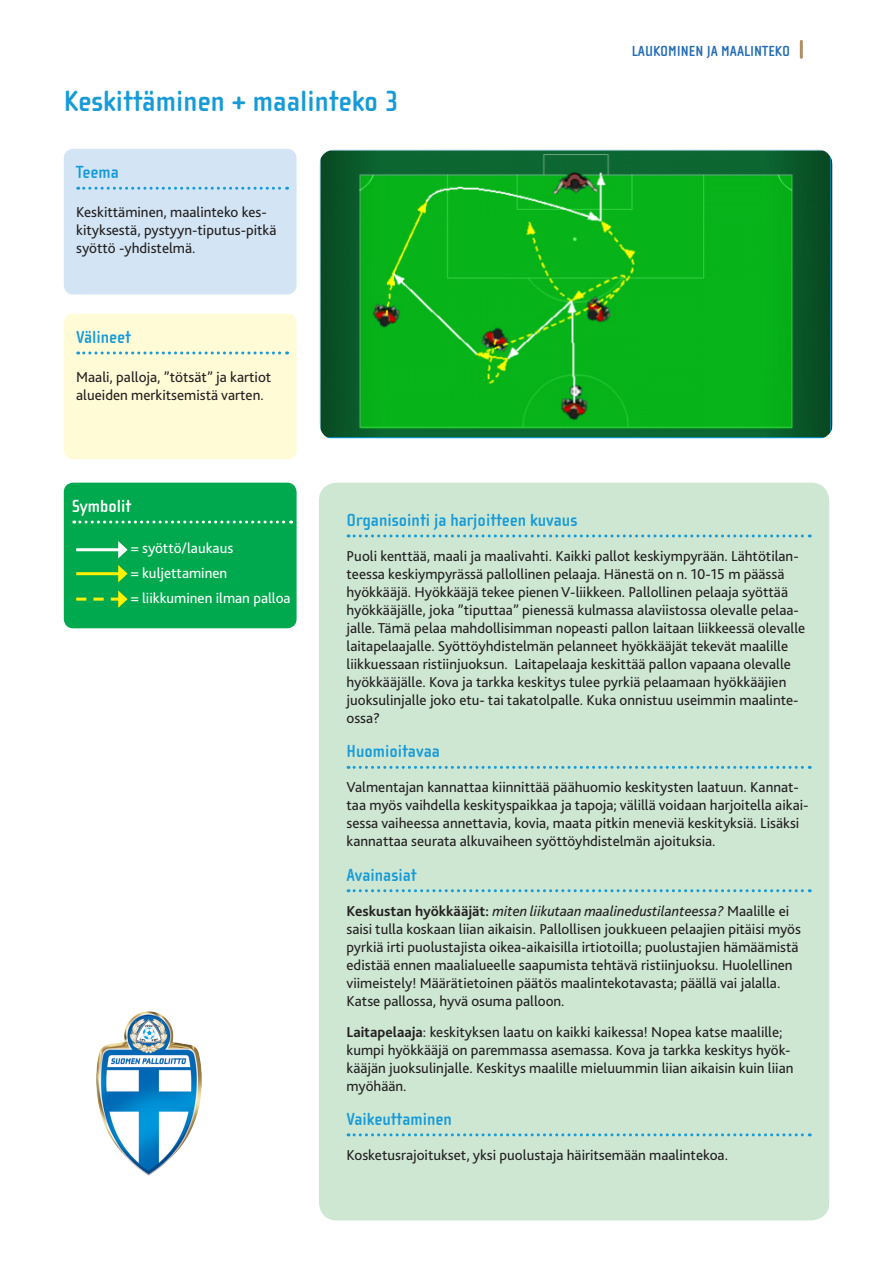
<style>
.page{position:relative;width:893px;height:1263px;background:#fff}
.page>*{position:absolute;margin:0;border:0;box-sizing:border-box;transform-origin:0 0}
.Harjoitusotsikko{font:700 30px "Cholla Sans OT";color:#179bd8}
.Harjoituslaatikko_ot{font:700 18px "Cholla Sans OT";color:#179bd8}
.Harjoituslaatikko_ot-2{font:700 18px "Cholla Sans OT";color:#fff}
.Leipäteksti{font:15px/18px "Bliss 2";color:#231f20}
.Leipäteksti-2{font:15px "Bliss 2";color:#fff}
.Sivunumero{font:700 15px "Cholla Sans OT";color:#226bb5}
.s1{font-weight:700}
.s2{font-style:italic}
</style>
<div class="page">
<div style="left:64px;top:149px;width:233px;height:145px;background:#d3e5f5;border-radius:9px"></div>
<svg style="left:78px;top:187px;width:210px;height:3px"></svg>
<div style="left:319px;top:483px;width:510px;height:737px;background:#cee7d3;border-radius:18px"></div>
<svg style="left:348px;top:534px;width:462px;height:3px"></svg>
<svg style="left:348px;top:766px;width:462px;height:3px"></svg>
<svg style="left:348px;top:889px;width:462px;height:3px"></svg>
<svg style="left:348px;top:1133px;width:462px;height:3px"></svg>
<hr style="left:800px;top:41px;width:3px;height:16px;background:#b09065">
<div style="left:64px;top:314px;width:233px;height:145px;background:#fffbd6;border-radius:9px"></div>
<svg style="left:78px;top:351px;width:210px;height:3px"></svg>
<div style="left:64px;top:483px;width:233px;height:145px;background:#00a94e;border-radius:9px"></div>
<svg style="left:74px;top:520px;width:218px;height:3px"></svg>
<hr style="left:76px;top:548px;width:45px;height:3px;background:#fff">
<svg style="left:118px;top:541px;width:10px;height:17px"></svg>
<hr style="left:76px;top:572px;width:45px;height:3px;background:#fff101">
<svg style="left:118px;top:565px;width:10px;height:17px"></svg>
<svg style="left:76px;top:590px;width:52px;height:18px"></svg>
<img style="left:96px;top:1011px;width:106px;height:165px">
<img style="left:319px;top:149px;width:514px;height:290px">
<p class="Harjoitusotsikko" style="left:64px;top:85px;width:337px">Keskittäminen + maalinteko 3</p>
<p class="Harjoituslaatikko_ot" style="left:76px;top:163px;width:44px">Teema</p>
<p class="Leipäteksti" style="left:76px;top:203px;width:202px">Keskittäminen, maalinteko kes&shy;kityksestä, pystyyn-tiputus-pitkä syöttö -yhdistelmä.</p>
<p class="Harjoituslaatikko_ot" style="left:76px;top:327px;width:56px">Välineet</p>
<p class="Leipäteksti" style="left:76px;top:368px;width:197px">Maali, palloja, ”tötsät” ja kartiot alueiden merkitsemistä varten.</p>
<p class="Sivunumero" style="left:632px;top:43px;width:160px">LAUKOMINEN JA MAALINTEKO</p>
<p class="Harjoituslaatikko_ot-2" style="left:72px;top:496px;width:60px">Symbolit</p>
<p class="Leipäteksti-2" style="left:131px;top:538px;width:104px">= syöttö/laukaus</p>
<p class="Leipäteksti-2" style="left:131px;top:564px;width:98px">= kuljettaminen</p>
<p class="Leipäteksti-2" style="left:131px;top:589px;width:161px">= liikkuminen ilman palloa</p>
<p class="Harjoituslaatikko_ot" style="left:347px;top:510px;width:232px">Organisointi ja harjoitteen kuvaus</p>
<p class="Leipäteksti" style="left:347px;top:547px;width:460px">Puoli kenttää, maali ja maalivahti. Kaikki pallot keskiympyrään. Lähtötilan&shy;teessa keskiympyrässä pallollinen pelaaja. Hänestä on n. 10-15 m päässä hyökkääjä. Hyökkääjä tekee pienen V-liikkeen. Pallollinen pelaaja syöttää hyökkääjälle, joka ”tiputtaa” pienessä kulmassa alaviistossa olevalle pelaa&shy;jalle. Tämä pelaa mahdollisimman nopeasti pallon laitaan liikkeessä olevalle laitapelaajalle. Syöttöyhdistelmän pelanneet hyökkääjät tekevät maalille liikkuessaan ristiinjuoksun. Laitapelaaja keskittää pallon vapaana olevalle hyökkääjälle. Kova ja tarkka keskitys tulee pyrkiä pelaamaan hyökkääjien juoksulinjalle joko etu- tai takatolpalle. Kuka onnistuu useimmin maalinte&shy;ossa?</p>
<p class="Harjoituslaatikko_ot" style="left:347px;top:742px;width:95px">Huomioitavaa</p>
<p class="Leipäteksti" style="left:347px;top:778px;width:463px">Valmentajan kannattaa kiinnittää päähuomio keskitysten laatuun. Kannat&shy;taa myös vaihdella keskityspaikkaa ja tapoja; välillä voidaan harjoitella aikai&shy;sessa vaiheessa annettavia, kovia, maata pitkin meneviä keskityksiä. Lisäksi kannattaa seurata alkuvaiheen syöttöyhdistelmän ajoituksia.</p>
<p class="Harjoituslaatikko_ot" style="left:347px;top:865px;width:72px">Avainasiat</p>
<p class="Leipäteksti" style="left:347px;top:901px;width:456px"><span class="s1">Keskustan hyökkääjät:</span> <span class="s2">miten liikutaan maalinedustilanteessa?</span> Maalille ei saisi tulla koskaan liian aikaisin. Pallollisen joukkueen pelaajien pitäisi myös pyrkiä irti puolustajista oikea-aikaisilla irtiotoilla; puolustajien hämäämistä edistää ennen maalialueelle saapumista tehtävä ristiinjuoksu. Huolellinen viimeistely! Määrätietoinen päätös maalintekotavasta; päällä vai jalalla.<br>Katse pallossa, hyvä osuma palloon.</p>
<p class="Leipäteksti" style="left:347px;top:1022px;width:448px"><span class="s1">Laitapelaaja</span>: keskityksen laatu on kaikki kaikessa! Nopea katse maalille; kumpi hyökkääjä on paremmassa asemassa. Kova ja tarkka keskitys hyök&shy;kääjän juoksulinjalle. Keskitys maalille mieluummin liian aikaisin kuin liian myöhään.</p>
<p class="Harjoituslaatikko_ot" style="left:347px;top:1109px;width:107px">Vaikeuttaminen</p>
<p class="Leipäteksti" style="left:347px;top:1145px;width:383px">Kosketusrajoitukset, yksi puolustaja häiritsemään maalintekoa.</p>
</div>
